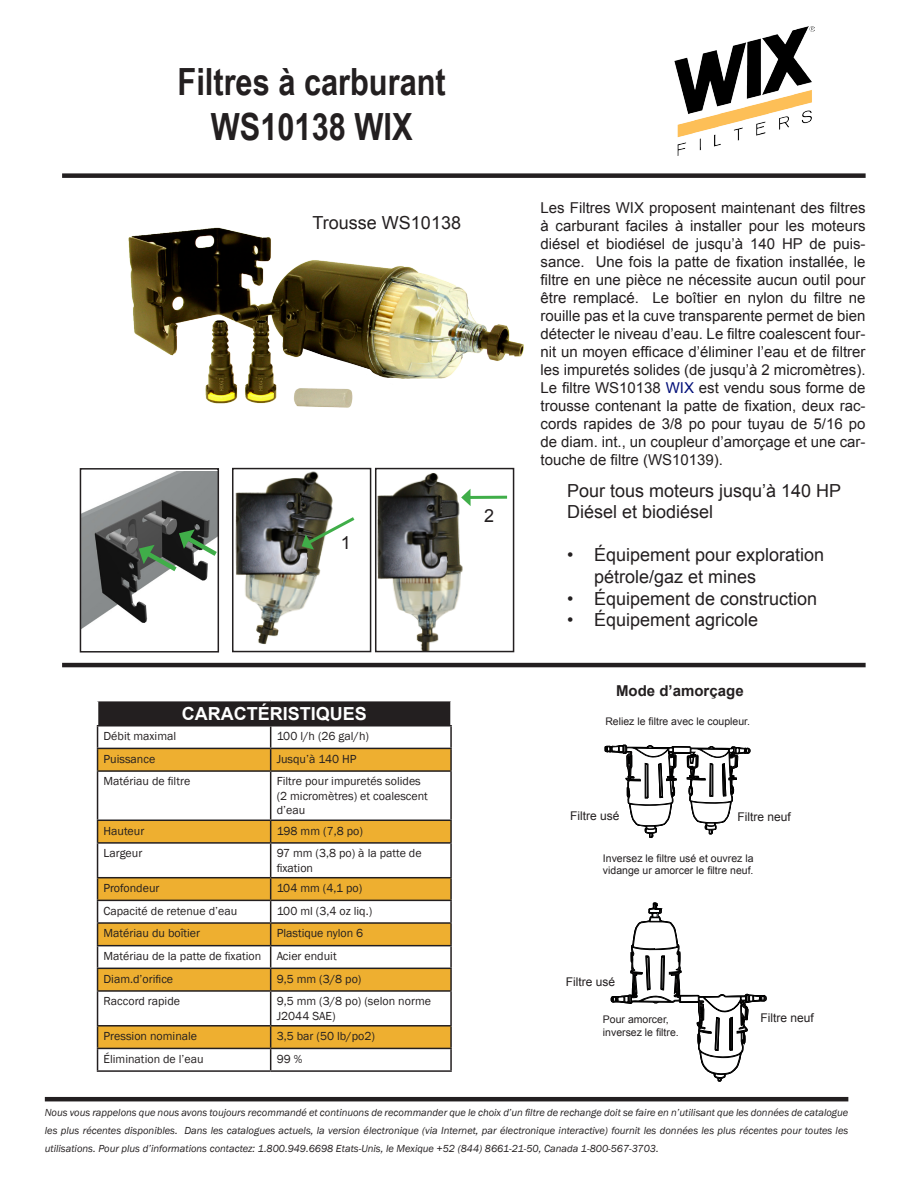
<style>
.page{position:relative;width:918px;height:1188px;background:#fff}
.page>*{position:absolute;margin:0;border:0;box-sizing:border-box;transform-origin:0 0}
.t1{font:700 37.5px "Arial Narrow";color:#231f20}
.t2{font:18px/21.6px "Arial";color:#231f20}
.t3{font:700 18px "Arial";color:#fff}
.t4{font:15px/18px "Arial";color:#231f20;text-align:justify}
.t5{font:700 15px "Arial";color:#231f20}
.t6{font:12px/14.4px "Franklin Gothic";color:#231f20}
.t7{font:12px "Arial";color:#231f20}
.t8{font:italic 10.5px/18px "Franklin Gothic";color:#231f20;text-align:justify}
.t9{font:10.5px "Arial";color:#231f20}
.s1{color:#000e78}
</style>
<div class="page">
<hr style="left:45px;top:1097px;width:803px;height:4px;background:#231f20">
<img style="left:674px;top:27px;width:141px;height:128px">
<div style="left:62px;top:173px;width:804px;height:5px;background:#231f20"></div>
<hr style="left:62px;top:663px;width:804px;height:4px;background:#231f20">
<img style="left:128px;top:227px;width:396px;height:181px">
<img style="left:83px;top:472px;width:133px;height:156px">
<div style="left:80px;top:468px;width:139px;height:185px;border:2px solid #231f20"></div>
<svg style="left:139px;top:529px;width:81px;height:46px"></svg>
<img style="left:235px;top:471px;width:98px;height:174px">
<div style="left:232px;top:468px;width:139px;height:184px;border:2px solid #231f20"></div>
<img style="left:378px;top:473px;width:130px;height:176px">
<div style="left:375px;top:468px;width:139px;height:184px;border:2px solid #231f20"></div>
<svg style="left:302px;top:514px;width:53px;height:36px"></svg>
<hr style="left:468px;top:496px;width:39px;height:3px;background:#40ae49">
<svg style="left:461px;top:489px;width:10px;height:17px"></svg>
<div style="left:98px;top:701px;width:353px;height:25px;background:#231f20"></div>
<svg style="left:98px;top:749px;width:352px;height:299px"></svg>
<svg style="left:270px;top:727px;width:1px;height:43px"></svg>
<hr style="left:450px;top:749px;width:2px;height:21px;background:#231f20">
<hr style="left:97px;top:770px;width:174px;height:2px;background:#231f20">
<hr style="left:97px;top:772px;width:1px;height:48px;background:#231f20">
<hr style="left:271px;top:770px;width:181px;height:2px;background:#231f20">
<hr style="left:270px;top:772px;width:1px;height:48px;background:#231f20">
<hr style="left:450px;top:772px;width:2px;height:48px;background:#231f20">
<hr style="left:97px;top:820px;width:174px;height:1px;background:#231f20">
<svg style="left:97px;top:821px;width:1px;height:21px"></svg>
<hr style="left:271px;top:820px;width:181px;height:1px;background:#231f20">
<svg style="left:270px;top:821px;width:1px;height:21px"></svg>
<hr style="left:450px;top:821px;width:2px;height:21px;background:#231f20">
<hr style="left:97px;top:842px;width:174px;height:2px;background:#231f20">
<hr style="left:97px;top:844px;width:1px;height:33px;background:#231f20">
<hr style="left:271px;top:842px;width:181px;height:2px;background:#231f20">
<hr style="left:270px;top:844px;width:1px;height:33px;background:#231f20">
<hr style="left:450px;top:844px;width:2px;height:33px;background:#231f20">
<hr style="left:97px;top:877px;width:174px;height:1px;background:#231f20">
<hr style="left:271px;top:877px;width:181px;height:1px;background:#231f20">
<hr style="left:450px;top:878px;width:2px;height:22px;background:#231f20">
<hr style="left:97px;top:900px;width:174px;height:1px;background:#231f20">
<hr style="left:271px;top:900px;width:181px;height:1px;background:#231f20">
<hr style="left:450px;top:901px;width:2px;height:21px;background:#231f20">
<hr style="left:97px;top:922px;width:174px;height:2px;background:#231f20">
<hr style="left:271px;top:922px;width:181px;height:2px;background:#231f20">
<hr style="left:450px;top:924px;width:2px;height:21px;background:#231f20">
<hr style="left:97px;top:945px;width:174px;height:1px;background:#231f20">
<hr style="left:271px;top:945px;width:181px;height:1px;background:#231f20">
<hr style="left:450px;top:946px;width:2px;height:22px;background:#231f20">
<hr style="left:97px;top:968px;width:174px;height:1px;background:#231f20">
<svg style="left:97px;top:878px;width:1px;height:112px"></svg>
<hr style="left:271px;top:968px;width:181px;height:1px;background:#231f20">
<svg style="left:270px;top:878px;width:1px;height:112px"></svg>
<hr style="left:450px;top:969px;width:2px;height:21px;background:#231f20">
<hr style="left:97px;top:990px;width:174px;height:2px;background:#231f20">
<hr style="left:97px;top:992px;width:1px;height:33px;background:#231f20">
<hr style="left:271px;top:990px;width:181px;height:2px;background:#231f20">
<hr style="left:270px;top:992px;width:1px;height:33px;background:#231f20">
<hr style="left:450px;top:992px;width:2px;height:33px;background:#231f20">
<hr style="left:97px;top:1025px;width:174px;height:2px;background:#231f20">
<hr style="left:271px;top:1025px;width:181px;height:2px;background:#231f20">
<hr style="left:450px;top:1027px;width:2px;height:21px;background:#231f20">
<hr style="left:97px;top:1048px;width:174px;height:1px;background:#231f20">
<svg style="left:97px;top:1027px;width:1px;height:43px"></svg>
<hr style="left:271px;top:1048px;width:181px;height:1px;background:#231f20">
<svg style="left:270px;top:1027px;width:1px;height:43px"></svg>
<hr style="left:450px;top:1049px;width:2px;height:21px;background:#231f20">
<hr style="left:97px;top:1070px;width:174px;height:2px;background:#231f20">
<hr style="left:271px;top:1070px;width:181px;height:2px;background:#231f20">
<hr style="left:450px;top:701px;width:2px;height:24px;background:#fff">
<hr style="left:97px;top:725px;width:174px;height:2px;background:#231f20">
<svg style="left:97px;top:701px;width:1px;height:69px"></svg>
<hr style="left:271px;top:725px;width:181px;height:2px;background:#231f20">
<hr style="left:450px;top:727px;width:2px;height:21px;background:#231f20">
<hr style="left:97px;top:748px;width:174px;height:1px;background:#231f20">
<hr style="left:271px;top:748px;width:181px;height:1px;background:#231f20">
<svg style="left:605px;top:744px;width:145px;height:94px"></svg>
<svg style="left:611px;top:902px;width:156px;height:180px"></svg>
<p class="t1" style="left:178px;top:54px;width:270px">Filtres à carburant</p>
<p class="t1" style="left:211px;top:99px;width:203px">WS10138 WIX</p>
<p class="t2" style="left:313px;top:212px;width:150px">Trousse WS10138</p>
<p class="t2" style="left:341px;top:532px;width:12px">1</p>
<p class="t2" style="left:484px;top:505px;width:12px">2</p>
<p class="t3" style="left:182px;top:701px;width:187px">CARACTÉRISTIQUES</p>
<p class="t6" style="left:104px;top:729px;width:74px">Débit maximal</p>
<p class="t6" style="left:277px;top:729px;width:94px">100 l/h (26 gal/h)</p>
<p class="t6" style="left:104px;top:752px;width:53px">Puissance</p>
<p class="t6" style="left:277px;top:752px;width:81px">Jusqu’à 140 HP</p>
<p class="t6" style="left:104px;top:775px;width:88px">Matériau de filtre</p>
<p class="t6" style="left:277px;top:775px;width:153px">Filtre pour impuretés solides (2 micromètres) et coalescent d’eau</p>
<p class="t6" style="left:104px;top:824px;width:42px">Hauteur</p>
<p class="t6" style="left:277px;top:824px;width:88px">198 mm (7,8 po)</p>
<p class="t6" style="left:104px;top:846px;width:40px">Largeur</p>
<p class="t6" style="left:277px;top:846px;width:147px">97 mm (3,8 po) à la patte de fixation</p>
<p class="t6" style="left:104px;top:881px;width:57px">Profondeur</p>
<p class="t6" style="left:277px;top:881px;width:87px">104 mm (4,1 po)</p>
<p class="t6" style="left:104px;top:904px;width:135px">Capacité de retenue d’eau</p>
<p class="t6" style="left:277px;top:904px;width:97px">100 ml (3,4 oz liq.)</p>
<p class="t6" style="left:104px;top:926px;width:98px">Matériau du boîtier</p>
<p class="t6" style="left:277px;top:926px;width:88px">Plastique nylon 6</p>
<p class="t6" style="left:104px;top:949px;width:159px">Matériau de la patte de fixation</p>
<p class="t6" style="left:277px;top:949px;width:62px">Acier enduit</p>
<p class="t6" style="left:104px;top:972px;width:71px">Diam.d’orifice</p>
<p class="t6" style="left:277px;top:972px;width:86px">9,5 mm (3/8 po)</p>
<p class="t6" style="left:104px;top:994px;width:78px">Raccord rapide</p>
<p class="t6" style="left:277px;top:994px;width:156px">9,5 mm (3/8 po) (selon norme<br>J2044 SAE)</p>
<p class="t6" style="left:104px;top:1029px;width:95px">Pression nominale</p>
<p class="t6" style="left:277px;top:1029px;width:100px">3,5 bar (50 lb/po2)</p>
<p class="t6" style="left:104px;top:1052px;width:102px">Élimination de l’eau</p>
<p class="t6" style="left:277px;top:1052px;width:27px">99 %</p>
<p class="t4" style="left:541px;top:199px;width:327px">Les Filtres WIX proposent maintenant des filtres à carburant faciles à installer pour les moteurs diésel et biodiésel de jusqu’à 140 HP de puis&shy;sance. Une fois la patte de fixation installée, le filtre en une pièce ne nécessite aucun outil pour être remplacé. Le boîtier en nylon du filtre ne rouille pas et la cuve transparente permet de bien détecter le niveau d’eau. Le filtre coalescent four&shy;nit un moyen efficace d’éliminer l’eau et de filtrer les impuretés solides (de jusqu’à 2 micromètres).<br>Le filtre WS10138 <span class="s1">WIX</span> est vendu sous forme de trousse contenant la patte de fixation, deux rac&shy;cords rapides de 3/8 po pour tuyau de 5/16 po de diam. int., un coupleur d’amorçage et une car&shy;touche de filtre (WS10139).</p>
<p class="t2" style="left:567px;top:480px;width:276px">Pour tous moteurs jusqu’à 140 HP</p>
<p class="t2" style="left:567px;top:501px;width:148px">Diésel et biodiésel</p>
<p class="t2" style="left:594px;top:545px;width:232px;text-indent:-27px">• Équipement pour exploration pétrole/gaz et mines</p>
<p class="t2" style="left:567px;top:588px;width:252px">• Équipement de construction</p>
<p class="t2" style="left:567px;top:609px;width:193px">• Équipement agricole</p>
<p class="t5" style="left:616px;top:681px;width:129px">Mode d’amorçage</p>
<p class="t9" style="left:605px;top:714px;width:146px">Reliez le filtre avec le coupleur.</p>
<p class="t7" style="left:570px;top:808px;width:51px">Filtre usé</p>
<p class="t7" style="left:737px;top:809px;width:55px">Filtre neuf</p>
<p class="t9" style="left:603px;top:851px;width:152px">Inversez le filtre usé et ouvrez la</p>
<p class="t9" style="left:603px;top:864px;width:152px">vidange ur amorcer le filtre neuf.</p>
<p class="t7" style="left:566px;top:974px;width:51px">Filtre usé</p>
<p class="t9" style="left:603px;top:1013px;width:67px">Pour amorcer,</p>
<p class="t9" style="left:603px;top:1025px;width:77px">inversez le filtre.</p>
<p class="t7" style="left:760px;top:1009px;width:55px">Filtre neuf</p>
<p class="t8" style="left:45px;top:1104px;width:805px">Nous vous rappelons que nous avons toujours recommandé et continuons de recommander que le choix d’un filtre de rechange doit se faire en n’utilisant que les données de catalogue les plus récentes disponibles. Dans les catalogues actuels, la version électronique (via Internet, par électronique interactive) fournit les données les plus récentes pour toutes les utilisations. Pour plus d’informations contactez: 1.800.949.6698 Etats-Unis, le Mexique +52 (844) 8661-21-50, Canada 1-800-567-3703.</p>
</div>
